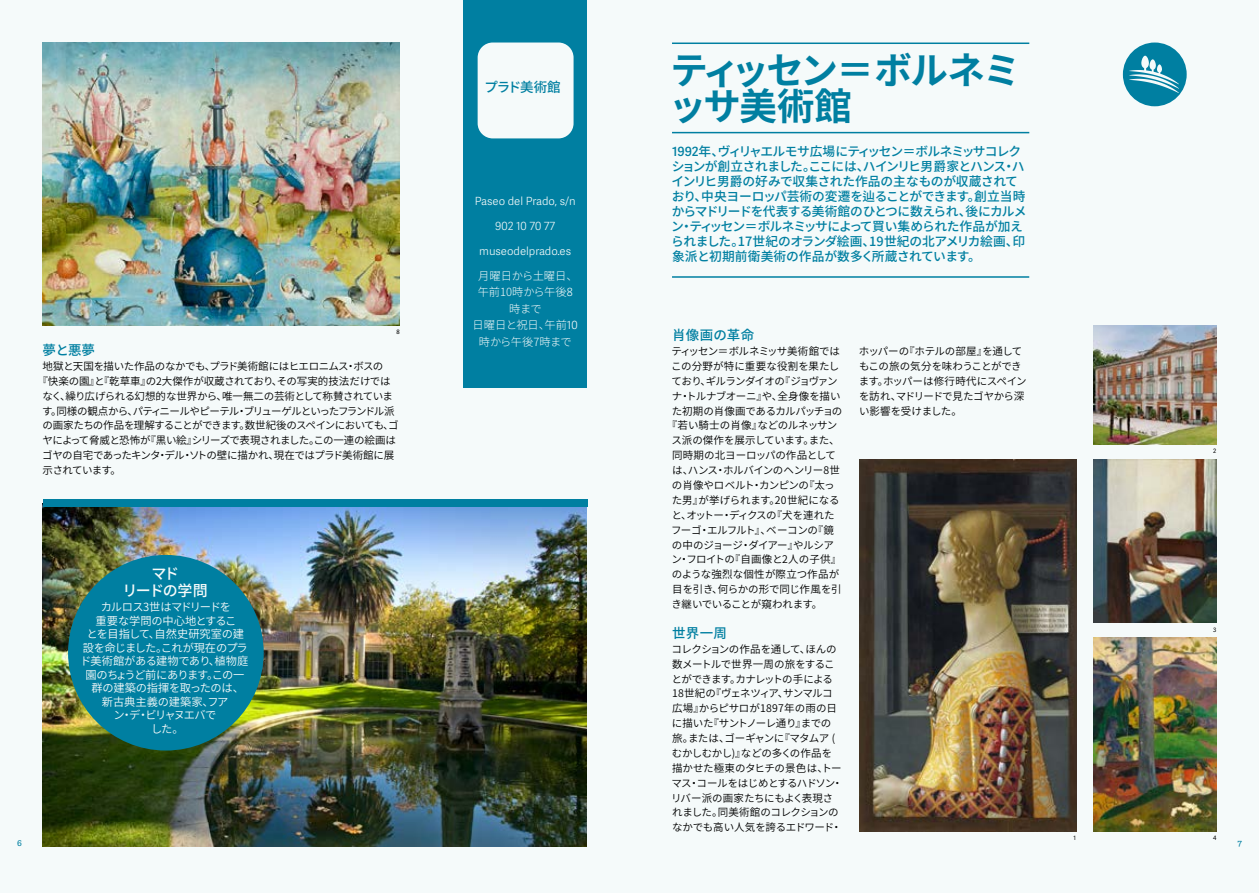
<style>
.page{position:relative;width:1259px;height:893px;background:#f5fafa}
.page>*{position:absolute;margin:0;border:0;box-sizing:border-box;transform-origin:0 0}
.t1{font:700 37.5px/36px "Source Han Sans JP";letter-spacing:-.05em;color:#007fa1}
.t2{font:500 15px/16.5px "Source Han Sans JP";letter-spacing:-.1em;color:#f5fafa;text-align:center}
.t3{font:500 13.5px "Source Han Sans JP";color:#007fa1}
.t4{font:500 12.75px/15px "Source Han Sans JP";letter-spacing:-.035em;color:#007fa1}
.t5{font:11.25px "Source Han Sans JP";letter-spacing:-.035em;color:#f5fafa}
.t6{font:300 11.25px "Adelle Sans";color:#f5fafa}
.t7{font:300 11.25px/16.5px "Source Han Sans JP";color:#f5fafa;text-align:center}
.t8{font:11.25px "Source Han Sans JP";letter-spacing:-.065em;color:#f5fafa}
.t9{font:11.25px "Source Han Sans JP";letter-spacing:-.075em;color:#f5fafa}
.t10{font:11.25px "Source Han Sans JP";letter-spacing:-.01em;color:#f5fafa}
.t11{font:11.25px "Source Han Sans JP";letter-spacing:-.08em;color:#f5fafa}
.t12{font:11.25px "Source Han Sans JP";color:#f5fafa}
.t13{font:11.25px "Source Han Sans JP";letter-spacing:-.12em;color:#f5fafa}
.t14{font:10.5px/14.9px "Source Han Sans JP";letter-spacing:-.035em;color:#000}
.t15{font:10.5px "Source Han Sans JP";letter-spacing:-.065em;color:#000}
.t16{font:10.5px "Source Han Sans JP";letter-spacing:-.075em;color:#000}
.t17{font:10.5px "Source Han Sans JP";letter-spacing:-.055em;color:#000}
.t18{font:10.5px "Source Han Sans JP";letter-spacing:.005em;color:#000}
.t19{font:10.5px "Source Han Sans JP";letter-spacing:-.005em;color:#000}
.t20{font:10.5px "Source Han Sans JP";color:#000}
.t21{font:10.5px "Source Han Sans JP";letter-spacing:-.015em;color:#000}
.t22{font:10.5px "Source Han Sans JP";letter-spacing:-.01em;color:#000}
.t23{font:9px "Adelle";color:#007fa1}
.t24{font:6px "Adelle Sans";color:#000}
.s1{font-family:"Adelle Sans"}
.s2{font-family:"Adelle Sans";font-weight:600}
</style>
<div class="page">
<hr style="left:672px;top:132px;width:357px;height:1px;background:#007fa1">
<hr style="left:672px;top:43px;width:357px;height:1px;background:#007fa1">
<hr style="left:672px;top:276px;width:357px;height:2px;background:#007fa1">
<img style="left:859px;top:459px;width:217px;height:372px">
<img style="left:1093px;top:459px;width:123px;height:164px">
<img style="left:1093px;top:638px;width:123px;height:193px">
<img style="left:43px;top:507px;width:544px;height:339px">
<img style="left:43px;top:43px;width:357px;height:282px">
<div style="left:68px;top:555px;width:196px;height:195px;background:#007fa1;border-radius:50%"></div>
<div style="left:43px;top:500px;width:544px;height:7px;background:#007fa1"></div>
<div style="left:463px;top:0;width:124px;height:387px;background:#007fa1"></div>
<div style="left:477px;top:43px;width:96px;height:95px;background:#f5fafa;border-radius:15px"></div>
<img style="left:1093px;top:325px;width:123px;height:119px">
<svg style="left:1123px;top:43px;width:63px;height:63px"></svg>
<p class="t24" style="left:396px;top:327px;width:5px">8</p>
<p class="t3" style="left:43px;top:342px;width:54px">夢と悪夢</p>
<p class="t14" style="left:43px;top:359px;width:342px">地獄と天国を描いた作品のなかでも、プラド美術館にはヒエロニムス・ボスの</p>
<p class="t19" style="left:38px;top:375px;width:354px">『快楽の園』と『乾草車』の2大傑作が収蔵されており、その写実的技法だけでは</p>
<p class="t14" style="left:43px;top:389px;width:352px">なく、繰り広げられる幻想的な世界から、唯一無二の芸術として称賛されていま</p>
<p class="t16" style="left:42px;top:405px;width:354px">す。同様の観点から、パティニールやピーテル・ブリューゲルといったフランドル派</p>
<p class="t17" style="left:42px;top:420px;width:358px">の画家たちの作品を理解することができます。数世紀後のスペインにおいても、ゴ</p>
<p class="t14" style="left:43px;top:433px;width:355px">ヤによって脅威と恐怖が『黒い絵』シリーズで表現されました。この一連の絵画は</p>
<p class="t14" style="left:42px;top:448px;width:353px">ゴヤの自宅であったキンタ・デル・ソトの壁に描かれ、現在ではプラド美術館に展</p>
<p class="t15" style="left:43px;top:464px;width:80px">示されています。</p>
<h2 class="t2" style="left:123px;top:566px;width:87px">マド<br>リードの学問</h2>
<p class="t11" style="left:101px;top:601px;width:132px">カルロス3世はマドリードを</p>
<p class="t5" style="left:96px;top:614px;width:142px">重要な学問の中心地とするこ</p>
<p class="t10" style="left:87px;top:628px;width:159px">とを目指して、自然史研究室の建</p>
<p class="t8" style="left:83px;top:641px;width:167px">設を命じました。これが現在のプラ</p>
<p class="t5" style="left:80px;top:655px;width:169px">ド美術館がある建物であり、植物庭</p>
<p class="t9" style="left:85px;top:668px;width:160px">園のちょうど前にあります。この一</p>
<p class="t5" style="left:91px;top:682px;width:154px">群の建築の指揮を取ったのは、</p>
<p class="t12" style="left:102px;top:695px;width:128px">新古典主義の建築家、フア</p>
<p class="t13" style="left:113px;top:709px;width:104px">ン・デ・ビリャヌエバで</p>
<p class="t5" style="left:151px;top:722px;width:34px">した。</p>
<p class="t3" style="left:484px;top:79px;width:78px">プラド美術館</p>
<p class="t6" style="left:475px;top:193px;width:102px">Paseo del Prado, s/n</p>
<p class="t6" style="left:495px;top:218px;width:62px">902 10 70 77</p>
<p class="t6" style="left:479px;top:243px;width:93px">museodelprado.es</p>
<p class="t7" style="left:473px;top:268px;width:107px">月曜日から土曜日、午前10時から午後<span class="s1">8</span>時まで<br>日曜日と祝日、午前<span class="s1">10</span>時から午後7時まで</p>
<h1 class="t1" style="left:668px;top:53px;width:353px">ティッセン＝ボルネミッサ美術館</h1>
<p class="t4" style="left:671px;top:144px;width:357px"><span class="s2">1992</span>年、ヴィリャエルモサ広場にティッセン＝ボルネミッサコレクションが創立されました。ここには、ハインリヒ男爵家とハンス・ハインリヒ男爵の好みで収集された作品の主なものが収蔵されており、中央ヨーロッパ芸術の変遷を辿ることができます。創立当時からマドリードを代表する美術館のひとつに数えられ、後にカルメン・ティッセン＝ボルネミッサによって買い集められた作品が加えられました。17世紀のオランダ絵画、19世紀の北アメリカ絵画、印象派と初期前衛美術の作品が数多く所蔵されています。</p>
<p class="t3" style="left:672px;top:328px;width:84px">肖像画の革命</p>
<p class="t15" style="left:671px;top:345px;width:170px">ティッセン＝ボルネミッサ美術館では</p>
<p class="t18" style="left:671px;top:360px;width:169px">この分野が特に重要な役割を果たし</p>
<p class="t16" style="left:671px;top:375px;width:167px">ており、ギルランダイオの『ジョヴァン</p>
<p class="t21" style="left:672px;top:390px;width:170px">ナ・トルナブオーニ』や、全身像を描い</p>
<p class="t14" style="left:672px;top:404px;width:172px">た初期の肖像画であるカルパッチョの</p>
<p class="t22" style="left:667px;top:420px;width:172px">『若い騎士の肖像』などのルネッサン</p>
<p class="t14" style="left:671px;top:433px;width:170px">ス派の傑作を展示しています。また、</p>
<p class="t20" style="left:672px;top:449px;width:165px">同時期の北ヨーロッパの作品として</p>
<p class="t14" style="left:672px;top:463px;width:169px">は、ハンス・ホルバインのヘンリー8世</p>
<p class="t14" style="left:672px;top:478px;width:164px">の肖像やロベルト・カンピンの『太っ</p>
<p class="t18" style="left:672px;top:494px;width:169px">た男』が挙げられます。20世紀になる</p>
<p class="t15" style="left:672px;top:509px;width:165px">と、オットー・ディクスの『犬を連れた</p>
<p class="t14" style="left:671px;top:523px;width:164px">フーゴ・エルフルト』、ベーコンの『鏡</p>
<p class="t15" style="left:672px;top:539px;width:163px">の中のジョージ・ダイアー』やルシア</p>
<p class="t20" style="left:671px;top:554px;width:171px">ン・フロイトの『自画像と2人の子供』</p>
<p class="t18" style="left:672px;top:568px;width:169px">のような強烈な個性が際立つ作品が</p>
<p class="t14" style="left:672px;top:582px;width:171px">目を引き、何らかの形で同じ作風を引</p>
<p class="t17" style="left:671px;top:598px;width:152px">き継いでいることが窺われます。</p>
<p class="t3" style="left:672px;top:625px;width:57px">世界一周</p>
<p class="t14" style="left:671px;top:642px;width:173px">コレクションの作品を通して、ほんの数メートルで世界一周の旅をすることができます。カナレットの手による<br>18世紀の『ヴェネツィア、サンマルコ広場』からピサロが1897年の雨の日に描いた『サントノーレ通り』までの旅。または、ゴーギャンに『マタムア (むかしむかし)』などの多くの作品を描かせた極東のタヒチの景色は、トーマス・コールをはじめとするハドソン・リバー派の画家たちにもよく表現されました。同美術館のコレクションのなかでも高い人気を誇るエドワード・</p>
<p class="t14" style="left:859px;top:344px;width:169px">ホッパーの『ホテルの部屋』を通してもこの旅の気分を味わうことができます。ホッパーは修行時代にスペインを訪れ、マドリードで見たゴヤから深い影響を受けました。</p>
<p class="t24" style="left:1213px;top:447px;width:5px">2</p>
<p class="t24" style="left:1213px;top:625px;width:5px">3</p>
<p class="t24" style="left:1213px;top:834px;width:5px">4</p>
<p class="t24" style="left:1073px;top:834px;width:4px">1</p>
<p class="t23" style="left:17px;top:837px;width:6px">6</p>
<p class="t23" style="left:1237px;top:837px;width:6px">7</p>
</div>
